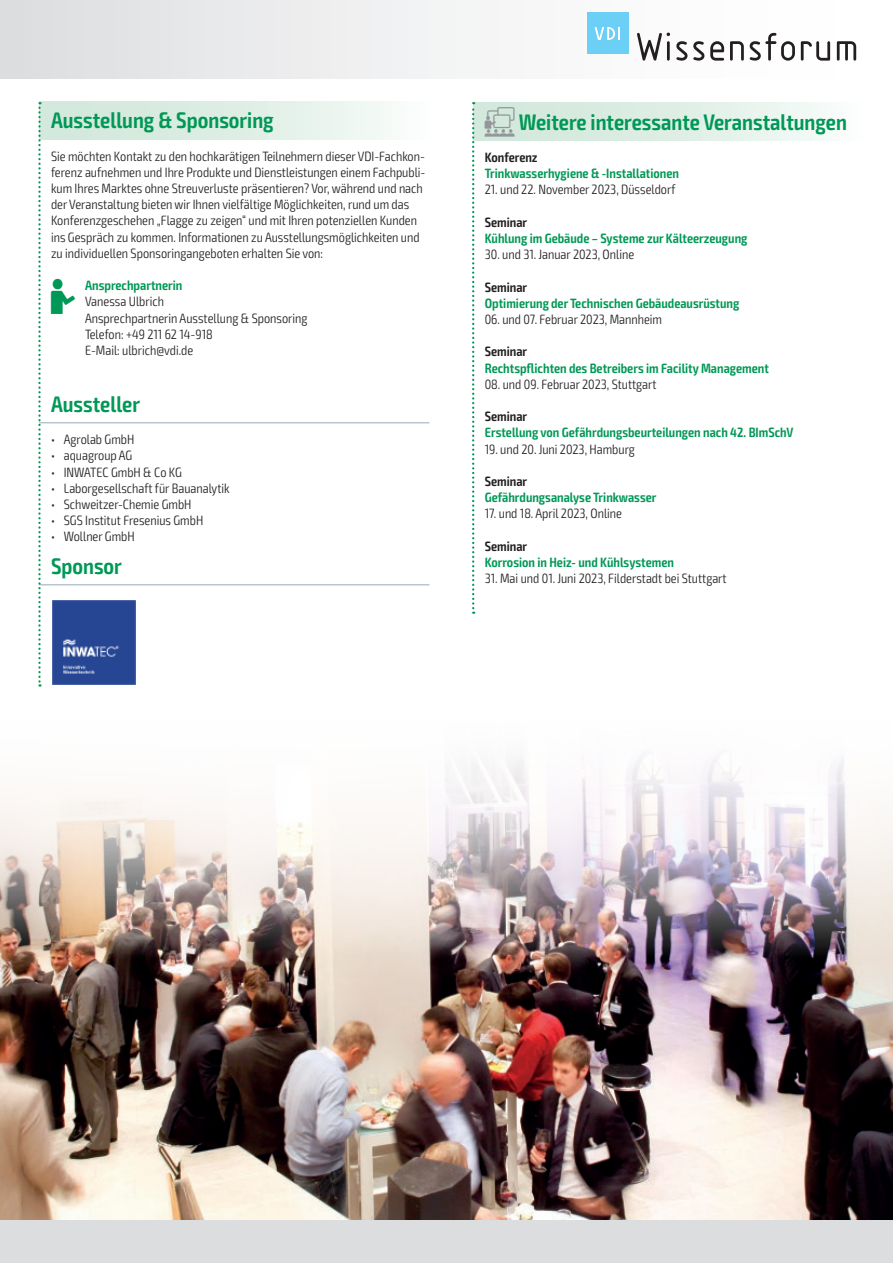
<style>
.page{position:relative;width:893px;height:1263px;background:#fff}
.page>*{position:absolute;margin:0;border:0;box-sizing:border-box;transform-origin:0 0}
.t1{font:600 condensed 22.5px "Exo 2";color:#009856}
.t2{font:300 condensed 13.5px/16.2px "Exo 2";color:#231f20}
.t3{font:600 condensed 13.5px "Exo 2";color:#009856}
.t4{font:600 condensed 13.5px "Exo 2";color:#231f20}
.t5{font:13.5px "VDI Iconset S4 A Regular";color:#009856}
.s1{font-family:"VDI Iconset S4 A Regular";font-weight:400;font-stretch:normal;font-size:15px;color:#939598}
</style>
<div class="page">
<img style="left:0;top:756px;width:893px;height:464px">
<div style="left:0;top:1220px;width:13px;height:43px;background:#dcdddf"></div>
<div style="left:13px;top:1220px;width:880px;height:43px;background:#dcdddf"></div>
<div style="left:0;top:0;width:893px;height:79px;background:linear-gradient(to right,#dfe0e2,#fff)"></div>
<svg style="left:637px;top:32px;width:33px;height:29px"></svg>
<svg style="left:676px;top:41px;width:48px;height:20px"></svg>
<svg style="left:730px;top:41px;width:14px;height:20px"></svg>
<svg style="left:750px;top:33px;width:45px;height:28px"></svg>
<svg style="left:801px;top:41px;width:29px;height:20px"></svg>
<svg style="left:837px;top:41px;width:19px;height:20px"></svg>
<div style="left:587px;top:13px;width:42px;height:41px;background:#6bcff6"></div>
<svg style="left:594px;top:27px;width:26px;height:13px"></svg>
<div style="left:473px;top:102px;width:390px;height:38px;background:linear-gradient(to right,#cde5d7,#f6fbf8)"></div>
<div style="left:39px;top:102px;width:390px;height:37px;background:linear-gradient(to right,#cde5d7,#f6fbf8)"></div>
<hr style="left:39px;top:422px;width:390px;height:1px;background:#95aabb">
<hr style="left:39px;top:584px;width:390px;height:1px;background:#95aabb">
<img style="left:52px;top:601px;width:84px;height:83px">
<svg style="left:38px;top:102px;width:3px;height:585px"></svg>
<svg style="left:472px;top:102px;width:2px;height:512px"></svg>
<h1 class="t1" style="left:51px;top:107px;width:224px">Ausstellung &amp; Sponsoring</h1>
<p class="t2" style="left:51px;top:148px;width:376px">Sie möchten Kontakt zu den hochkarätigen Teilnehmern dieser VDI-Fachkon&shy;ferenz aufnehmen und Ihre Produkte und Dienstleistungen einem Fachpubli&shy;kum Ihres Marktes ohne Streuverluste präsentieren? Vor, während und nach der Veranstaltung bieten wir Ihnen vielfältige Möglichkeiten, rund um das Konferenzgeschehen „Flagge zu zeigen“ und mit Ihren potenziellen Kunden ins Gespräch zu kommen. Informationen zu Ausstellungsmöglichkeiten und zu individuellen Sponsoringangeboten erhalten Sie von:</p>
<p class="t5" style="left:51px;top:288px;width:26px">A</p>
<p class="t3" style="left:85px;top:277px;width:99px">Ansprechpartnerin</p>
<p class="t2" style="left:85px;top:294px;width:224px">Vanessa Ulbrich<br>Ansprechpartnerin Ausstellung &amp; Sponsoring<br>Telefon: +49 211 62 14-918<br>E-Mail: ulbrich@vdi.de</p>
<h1 class="t1" style="left:51px;top:391px;width:91px">Aussteller</h1>
<p class="t2" style="left:51px;top:432px;width:85px">• Agrolab GmbH</p>
<p class="t2" style="left:51px;top:448px;width:83px">• aquagroup AG</p>
<p class="t2" style="left:51px;top:464px;width:132px">• INWATEC GmbH &amp; Co KG</p>
<p class="t2" style="left:51px;top:480px;width:180px">• Laborgesellschaft für Bauanalytik</p>
<p class="t2" style="left:51px;top:496px;width:142px">• Schweitzer-Chemie GmbH</p>
<p class="t2" style="left:51px;top:513px;width:154px">• SGS Institut Fresenius GmbH</p>
<p class="t2" style="left:51px;top:529px;width:85px">• Wollner GmbH</p>
<h1 class="t1" style="left:51px;top:553px;width:72px">Sponsor</h1>
<h1 class="t1" style="left:485px;top:108px;width:364px"><span class="s1">W</span> Weitere interessante Veranstaltungen</h1>
<p class="t4" style="left:485px;top:149px;width:54px">Konferenz</p>
<p class="t3" style="left:485px;top:165px;width:196px">Trinkwasserhygiene &amp; -Installationen</p>
<p class="t2" style="left:485px;top:182px;width:192px">21. und 22. November 2023, Düsseldorf</p>
<p class="t4" style="left:485px;top:214px;width:44px">Seminar</p>
<p class="t3" style="left:485px;top:230px;width:264px">Kühlung im Gebäude – Systeme zur Kälteerzeugung</p>
<p class="t2" style="left:485px;top:247px;width:151px">30. und 31. Januar 2023, Online</p>
<p class="t4" style="left:485px;top:279px;width:44px">Seminar</p>
<p class="t3" style="left:485px;top:295px;width:256px">Optimierung der Technischen Gebäudeausrüstung</p>
<p class="t2" style="left:485px;top:311px;width:179px">06. und 07. Februar 2023, Mannheim</p>
<p class="t4" style="left:485px;top:344px;width:44px">Seminar</p>
<p class="t3" style="left:485px;top:360px;width:286px">Rechtspflichten des Betreibers im Facility Management</p>
<p class="t2" style="left:485px;top:376px;width:173px">08. und 09. Februar 2023, Stuttgart</p>
<p class="t4" style="left:485px;top:408px;width:44px">Seminar</p>
<p class="t3" style="left:485px;top:425px;width:310px">Erstellung von Gefährdungsbeurteilungen nach 42. BImSchV</p>
<p class="t2" style="left:485px;top:441px;width:152px">19. und 20. Juni 2023, Hamburg</p>
<p class="t4" style="left:485px;top:473px;width:44px">Seminar</p>
<p class="t3" style="left:485px;top:489px;width:173px">Gefährdungsanalyse Trinkwasser</p>
<p class="t2" style="left:485px;top:506px;width:139px">17. und 18. April 2023, Online</p>
<p class="t4" style="left:485px;top:538px;width:44px">Seminar</p>
<p class="t3" style="left:485px;top:554px;width:191px">Korrosion in Heiz- und Kühlsystemen</p>
<p class="t2" style="left:485px;top:571px;width:243px">31. Mai und 01. Juni 2023, Filderstadt bei Stuttgart</p>
</div>
